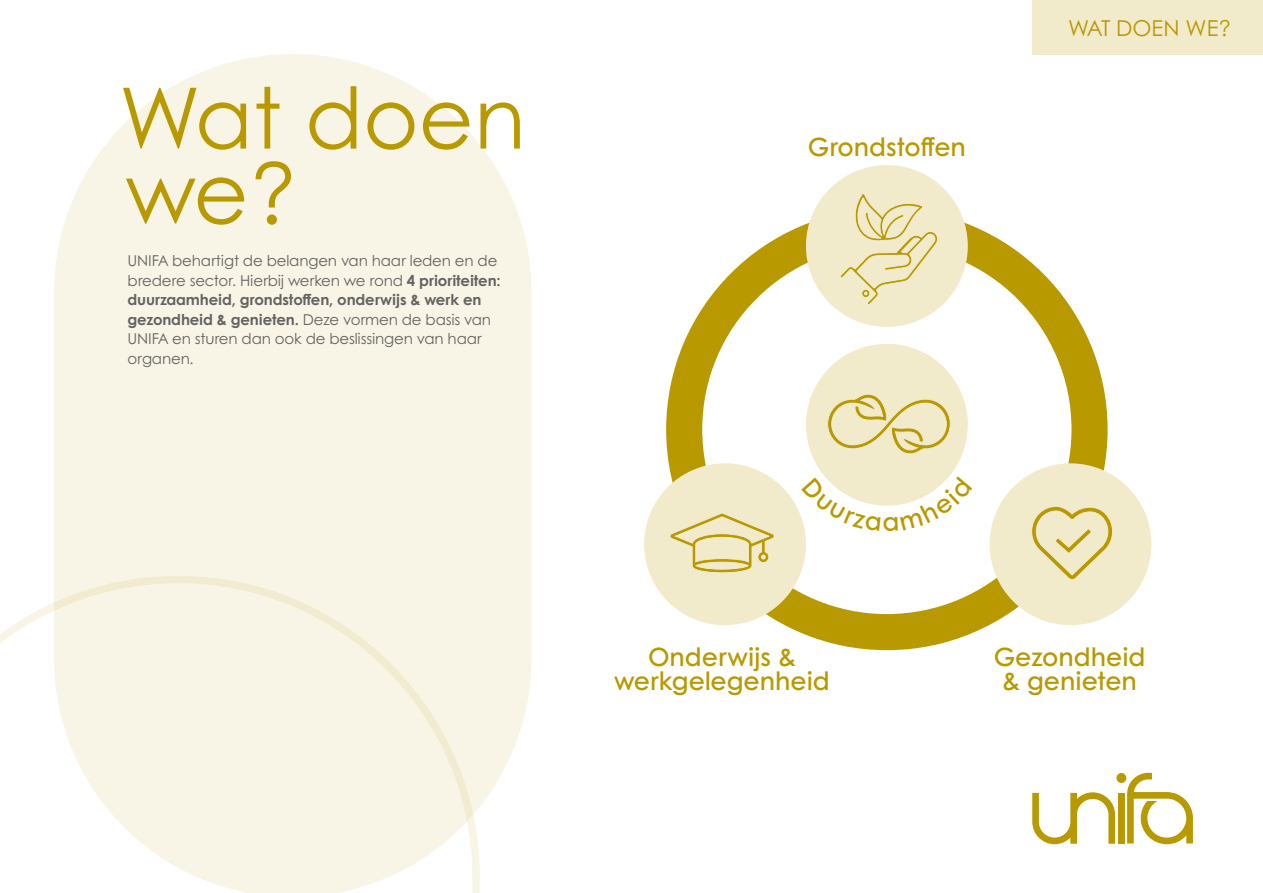
<style>
.page{position:relative;width:1263px;height:893px;background:#fff}
.page>*{position:absolute;margin:0;border:0;box-sizing:border-box;transform-origin:0 0}
.t1{font:84.75px/75px "Century Gothic";color:#b89900}
.t2{font:600 25.2px/23.4px "Century Gothic";color:#b89900;text-align:center}
.t3{font:21.9px "Century Gothic";color:#b89900}
.t4{font:15px/19.5px "Century Gothic";letter-spacing:-.01em;color:#646363}
.s1{font-weight:700}
</style>
<div class="page">
<div style="left:1032px;top:0;width:231px;height:54px;background:#f1ebcc"></div>
<svg style="left:1032px;top:792px;width:83px;height:52px"></svg>
<svg style="left:1127px;top:773px;width:66px;height:71px"></svg>
<div style="left:1118px;top:793px;width:7px;height:50px;background:#b89900"></div>
<div style="left:1116px;top:773px;width:10px;height:10px;background:#b89900;border-radius:50%"></div>
<div style="left:666px;top:209px;width:441px;height:441px;border:36px solid #b89900;border-radius:50%"></div>
<div style="left:806px;top:165px;width:162px;height:162px;background:#f1ebcc;border-radius:50%"></div>
<div style="left:806px;top:344px;width:162px;height:162px;background:#f1ebcc;border-radius:50%"></div>
<div style="left:644px;top:463px;width:162px;height:162px;background:#f1ebcc;border-radius:50%"></div>
<div style="left:989px;top:463px;width:162px;height:162px;background:#f1ebcc;border-radius:50%"></div>
<svg style="left:670px;top:513px;width:105px;height:60px"></svg>
<svg style="left:1031px;top:506px;width:82px;height:74px"></svg>
<svg style="left:840px;top:194px;width:102px;height:112px"></svg>
<svg style="left:827px;top:394px;width:123px;height:60px"></svg>
<svg style="left:54px;top:54px;width:477px;height:752px;background:#f8f6e8"></svg>
<svg style="left:0;top:576px;width:480px;height:317px"></svg>
<svg style="left:802px;top:477px;width:147px;height:54px"></svg>
<h1 class="t1" style="left:119px;top:79px;width:408px">Wat doen we?</h1>
<p class="t4" style="left:128px;top:251px;width:375px">UNIFA behartigt de belangen van haar leden en de bredere sector. Hierbij werken we rond <span class="s1">4 prioriteiten: duurzaamheid, grondstoffen, onderwijs &amp; werk en gezondheid &amp; genieten.</span> Deze vormen de basis van UNIFA en sturen dan ook de beslissingen van haar organen.</p>
<h2 class="t2" style="left:808px;top:134px;width:160px">Grondstoffen</h2>
<h3 class="t3" style="left:1068px;top:14px;width:165px">WAT DOEN WE?</h3>
<h2 class="t2" style="left:614px;top:645px;width:217px">Onderwijs &amp; werkgelegenheid</h2>
<h2 class="t2" style="left:994px;top:645px;width:153px">Gezondheid &amp; genieten</h2>
</div>
